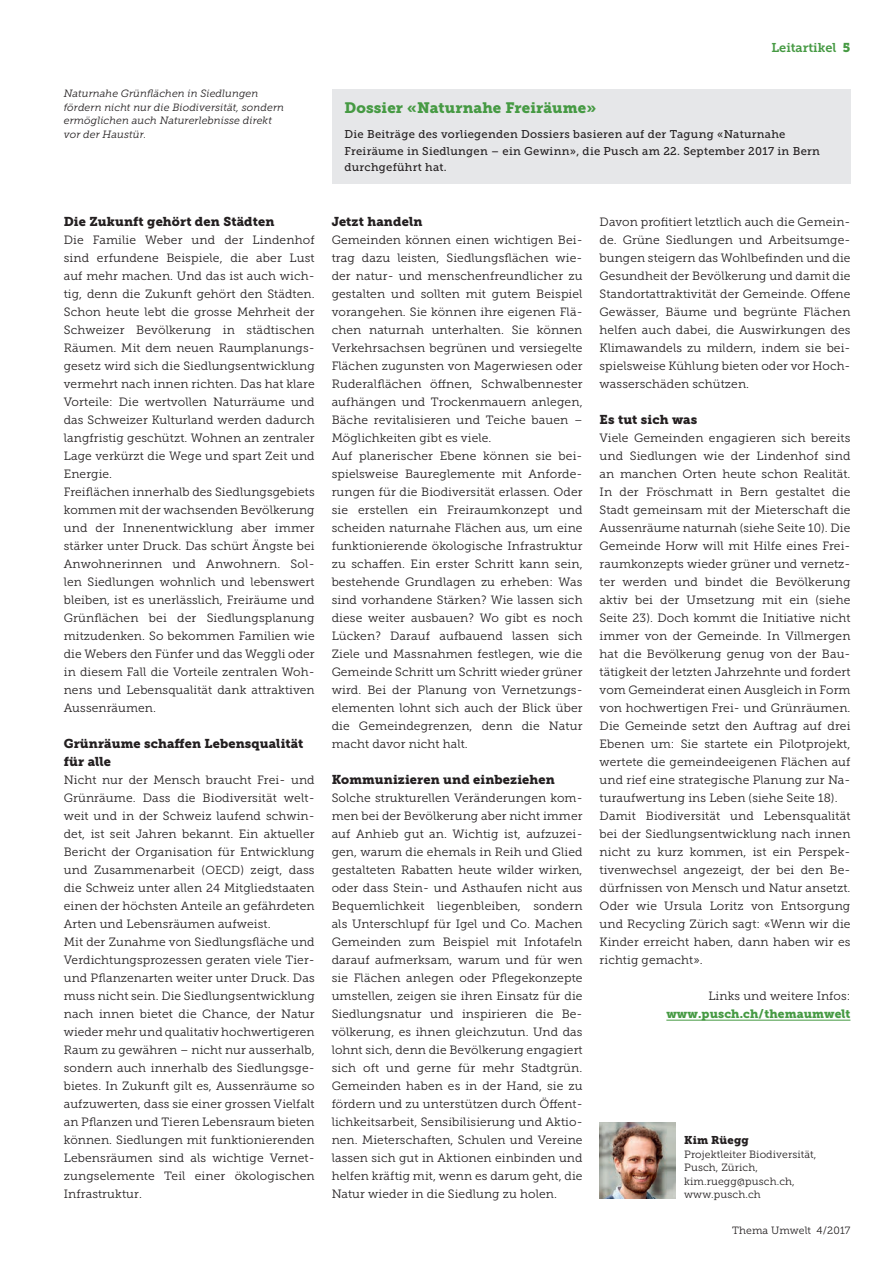
<style>
.page{position:relative;width:893px;height:1263px;background:#fff}
.page>*{position:absolute;margin:0;border:0;box-sizing:border-box;transform-origin:0 0}
.t1{font:15px "Museo Slab 900";letter-spacing:.01em;color:#469a43}
.t2{font:12.75px/18px "Museo Slab 900";letter-spacing:.01em;color:#231f20}
.t3{font:12.75px "Museo Slab 700";color:#469a43}
.t4{font:12px/18px "Museo Slab 300";letter-spacing:.01em;color:#231f20}
.t5{font:12px "Museo Slab 900";letter-spacing:.01em;color:#469a43}
.t6{font:11.25px/16.5px "Museo Slab 500";letter-spacing:.025em;color:#231f20}
.t7{font:11.25px "Museo Slab 900";letter-spacing:.01em;color:#231f20}
.t8{font:italic 10.5px/13.5px "Museo Slab 300";letter-spacing:.01em;color:#231f20}
.t9{font:10.5px/13.5px "Museo Slab 300";letter-spacing:.01em;color:#231f20}
.s1{font-family:"Museo Slab 900"}
.s2{font-size:11.7px}
</style>
<div class="page">
<hr style="left:666px;top:1020px;width:184px;height:1px;background:#469a43">
<div style="left:332px;top:89px;width:518px;height:95px;background:#e6e7e9"></div>
<img style="left:600px;top:1122px;width:75px;height:76px">
<p class="t8" style="left:64px;top:87px;width:222px">Naturnahe Grünflächen in Siedlungen fördern nicht nur die Biodiversität, sondern ermöglichen auch Naturerlebnisse direkt vor der Haustür.</p>
<p class="t3" style="left:771px;top:40px;width:81px">Leitartikel <span class="s1">5</span></p>
<p class="t1" style="left:344px;top:99px;width:253px">Dossier «Naturnahe Freiräume»</p>
<p class="t6" style="left:344px;top:126px;width:477px">Die Beiträge des vorliegenden Dossiers basieren auf der Tagung «Naturnahe<br>Freiräume in Siedlungen – ein Gewinn», die Pusch am 22. September 2017 in Bern durchgeführt hat.</p>
<p class="t2" style="left:64px;top:212px;width:212px">Die Zukunft gehört den Städten</p>
<p class="t4" style="left:64px;top:231px;width:252px">Die Familie Weber und der Lindenhof sind erfundene Beispiele, die aber Lust auf mehr machen. Und das ist auch wich&shy;tig, denn die Zukunft gehört den Städten.<br>Schon heute lebt die grosse Mehrheit der Schweizer Bevölkerung in städtischen Räumen. Mit dem neuen Raumplanungs&shy;gesetz wird sich die Siedlungsentwicklung vermehrt nach innen richten. Das hat klare Vorteile: Die wertvollen Naturräume und das Schweizer Kulturland werden dadurch langfristig geschützt. Wohnen an zentraler Lage verkürzt die Wege und spart Zeit und Energie.<br>Freiflächen innerhalb des Siedlungsgebiets kommen mit der wachsenden Bevölkerung und der Innenentwicklung aber immer stärker unter Druck. Das schürt Ängste bei Anwohnerinnen und Anwohnern. Sol&shy;len Siedlungen wohnlich und lebenswert bleiben, ist es unerlässlich, Freiräume und Grünflächen bei der Siedlungsplanung mitzudenken. So bekommen Familien wie die Webers den Fünfer und das Weggli oder in diesem Fall die Vorteile zentralen Woh&shy;nens und Lebensqualität dank attraktiven Aussenräumen.</p>
<p class="t2" style="left:64px;top:734px;width:241px">Grünräume schaffen Lebensqualität für alle</p>
<p class="t4" style="left:64px;top:771px;width:252px">Nicht nur der Mensch braucht Frei- und Grünräume. Dass die Biodiversität welt&shy;weit und in der Schweiz laufend schwin&shy;det, ist seit Jahren bekannt. Ein aktueller Bericht der Organisation für Entwicklung und Zusammenarbeit (<span class="s2">OECD</span>) zeigt, dass die Schweiz unter allen 24 Mitgliedstaaten einen der höchsten Anteile an gefährdeten Arten und Lebensräumen aufweist.<br>Mit der Zunahme von Siedlungsfläche und Verdichtungsprozessen geraten viele Tier&shy;und Pflanzenarten weiter unter Druck. Das muss nicht sein. Die Siedlungsentwicklung nach innen bietet die Chance, der Natur wieder mehr und qualitativ hochwertigeren Raum zu gewähren – nicht nur ausserhalb, sondern auch innerhalb des Siedlungsge&shy;bietes. In Zukunft gilt es, Aussenräume so aufzuwerten, dass sie einer grossen Vielfalt an Pflanzen und Tieren Lebensraum bieten können. Siedlungen mit funktionierenden Lebensräumen sind als wichtige Vernet&shy;zungselemente Teil einer ökologischen Infrastruktur.</p>
<p class="t2" style="left:332px;top:212px;width:92px">Jetzt handeln</p>
<p class="t4" style="left:332px;top:231px;width:252px">Gemeinden können einen wichtigen Bei&shy;trag dazu leisten, Siedlungsflächen wie&shy;der natur- und menschenfreundlicher zu gestalten und sollten mit gutem Beispiel vorangehen. Sie können ihre eigenen Flä&shy;chen naturnah unterhalten. Sie können Verkehrsachsen begrünen und versiegelte Flächen zugunsten von Magerwiesen oder Ruderalflächen öffnen, Schwalbennester aufhängen und Trockenmauern anlegen, Bäche revitalisieren und Teiche bauen – Möglichkeiten gibt es viele.<br>Auf planerischer Ebene können sie bei&shy;spielsweise Baureglemente mit Anforde&shy;rungen für die Biodiversität erlassen. Oder sie erstellen ein Freiraumkonzept und scheiden naturnahe Flächen aus, um eine funktionierende ökologische Infrastruktur zu schaffen. Ein erster Schritt kann sein, bestehende Grundlagen zu erheben: Was sind vorhandene Stärken? Wie lassen sich diese weiter ausbauen? Wo gibt es noch Lücken? Darauf aufbauend lassen sich Ziele und Massnahmen festlegen, wie die Gemeinde Schritt um Schritt wieder grüner wird. Bei der Planung von Vernetzungs&shy;elementen lohnt sich auch der Blick über die Gemeindegrenzen, denn die Natur macht davor nicht halt.</p>
<p class="t2" style="left:332px;top:770px;width:225px">Kommunizieren und einbeziehen</p>
<p class="t4" style="left:332px;top:789px;width:252px;text-align:justify">Solche strukturellen Veränderungen kom&shy;men bei der Bevölkerung aber nicht immer auf Anhieb gut an. Wichtig ist, aufzuzei&shy;gen, warum die ehemals in Reih und Glied gestalteten Rabatten heute wilder wirken, oder dass Stein- und Asthaufen nicht aus Bequemlichkeit liegenbleiben, sondern als Unterschlupf für Igel und Co. Machen Gemeinden zum Beispiel mit Infotafeln darauf aufmerksam, warum und für wen sie Flächen anlegen oder Pflegekonzepte umstellen, zeigen sie ihren Einsatz für die Siedlungsnatur und inspirieren die Be&shy;völkerung, es ihnen gleichzutun. Und das lohnt sich, denn die Bevölkerung engagiert sich oft und gerne für mehr Stadtgrün.<br>Gemeinden haben es in der Hand, sie zu fördern und zu unterstützen durch Öffent&shy;lichkeitsarbeit, Sensibilisierung und Aktio&shy;nen. Mieterschaften, Schulen und Vereine lassen sich gut in Aktionen einbinden und helfen kräftig mit, wenn es darum geht, die Natur wieder in die Siedlung zu holen.</p>
<p class="t4" style="left:600px;top:213px;width:252px;text-align:justify">Davon profitiert letztlich auch die Gemein&shy;de. Grüne Siedlungen und Arbeitsumge&shy;bungen steigern das Wohlbefinden und die Gesundheit der Bevölkerung und damit die Standortattraktivität der Gemeinde. Offene Gewässer, Bäume und begrünte Flächen helfen auch dabei, die Auswirkungen des Klimawandels zu mildern, indem sie bei&shy;spielsweise Kühlung bieten oder vor Hoch&shy;wasserschäden schützen.</p>
<p class="t2" style="left:600px;top:410px;width:99px">Es tut sich was</p>
<p class="t4" style="left:600px;top:429px;width:252px">Viele Gemeinden engagieren sich bereits und Siedlungen wie der Lindenhof sind an manchen Orten heute schon Realität.<br>In der Fröschmatt in Bern gestaltet die Stadt gemeinsam mit der Mieterschaft die Aussenräume naturnah (siehe Seite 10). Die Gemeinde Horw will mit Hilfe eines Frei&shy;raumkonzepts wieder grüner und vernetz&shy;ter werden und bindet die Bevölkerung aktiv bei der Umsetzung mit ein (siehe Seite 23). Doch kommt die Initiative nicht immer von der Gemeinde. In Villmergen hat die Bevölkerung genug von der Bau&shy;tätigkeit der letzten Jahrzehnte und fordert vom Gemeinderat einen Ausgleich in Form von hochwertigen Frei- und Grünräumen.<br>Die Gemeinde setzt den Auftrag auf drei Ebenen um: Sie startete ein Pilotprojekt, wertete die gemeindeeigenen Flächen auf und rief eine strategische Planung zur Na&shy;turaufwertung ins Leben (siehe Seite 18).<br>Damit Biodiversität und Lebensqualität bei der Siedlungsentwicklung nach innen nicht zu kurz kommen, ist ein Perspek&shy;tivenwechsel angezeigt, der bei den Be&shy;dürfnissen von Mensch und Natur ansetzt.<br>Oder wie Ursula Loritz von Entsorgung und Recycling Zürich sagt: «Wenn wir die Kinder erreicht haben, dann haben wir es richtig gemacht».</p>
<p class="t4" style="left:708px;top:987px;width:144px">Links und weitere Infos:</p>
<p class="t5" style="left:666px;top:1007px;width:186px">www.pusch.ch/themaumwelt</p>
<p class="t7" style="left:684px;top:1133px;width:66px">Kim Rüegg</p>
<p class="t9" style="left:684px;top:1147px;width:134px">Projektleiter Biodiversität,<br>Pusch, Zürich, kim.ruegg@pusch.ch, www.pusch.ch</p>
<p class="t9" style="left:732px;top:1223px;width:120px">Thema Umwelt 4/2017</p>
</div>
